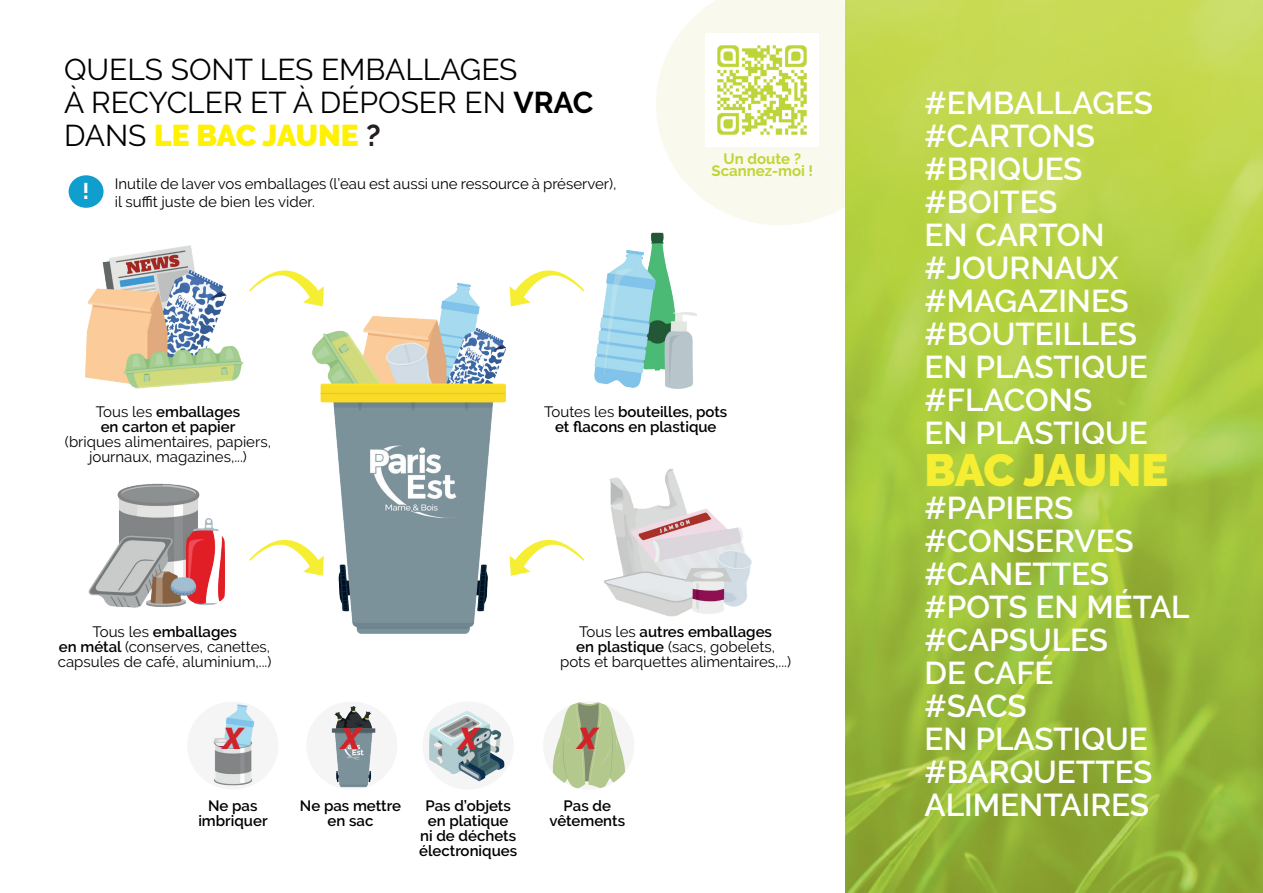
<style>
.page{position:relative;width:1263px;height:893px;background:#fff}
.page>*{position:absolute;margin:0;border:0;box-sizing:border-box;transform-origin:0 0}
.t1{font:900 45px "Raleway";letter-spacing:-.02em;color:#f6ee33}
.t2{font:600 31.5px/33px "Raleway";color:#fff}
.t3{font:30px/33px "Raleway";color:#000001}
.t4{font:italic 900 30px "Raleway";color:#d1232a}
.t5{font:700 22.5px "Raleway";color:#fff}
.t6{font:15px/15px "Raleway";color:#000;text-align:center}
.t7{font:600 15px/15px "Raleway";color:#000;text-align:center}
.t8{font:700 15px/12px "Raleway";color:#c0d536;text-align:center}
.s1{font-weight:700}
.s2{font-weight:900;color:#fff101}
.s3{font-weight:700;color:#231f20}
.s4{font-weight:400}
.s5{font-weight:600}
</style>
<div class="page">
<svg style="left:656px;top:0;width:189px;height:225px;fill:#f9faed"></svg>
<svg style="left:845px;top:0;width:418px;height:893px;background:#a8c541"></svg>
<svg style="left:263px;top:270px;width:44px;height:12px"></svg>
<img style="left:85px;top:245px;width:178px;height:144px">
<img style="left:88px;top:483px;width:137px;height:125px">
<img style="left:604px;top:469px;width:148px;height:148px">
<img style="left:584px;top:220px;width:150px;height:169px">
<img style="left:292px;top:279px;width:221px;height:355px">
<div style="left:69px;top:175px;width:35px;height:33px;background:#0f9ece;border-radius:50%"></div>
<div style="left:187px;top:701px;width:91px;height:89px;background:#f4f5f4;border-radius:50%"></div>
<img style="left:213px;top:704px;width:42px;height:82px">
<div style="left:423px;top:701px;width:91px;height:89px;background:#f4f5f4;border-radius:50%"></div>
<img style="left:429px;top:711px;width:76px;height:71px">
<div style="left:306px;top:701px;width:91px;height:89px;background:#f4f5f4;border-radius:50%"></div>
<img style="left:331px;top:706px;width:45px;height:82px">
<div style="left:543px;top:701px;width:91px;height:89px;background:#f4f5f4;border-radius:50%"></div>
<svg style="left:552px;top:702px;width:73px;height:86px"></svg>
<img style="left:706px;top:33px;width:113px;height:113px">
<svg style="left:510px;top:270px;width:74px;height:36px"></svg>
<svg style="left:249px;top:540px;width:75px;height:36px"></svg>
<svg style="left:510px;top:540px;width:74px;height:36px"></svg>
<h3 class="t3" style="left:64px;top:53px;width:531px">QUELS SONT LES EMBALLAGES<br>À RECYCLER ET À DÉPOSER EN <span class="s1">VRAC<br></span>DANS <span class="s2">LE BAC JAUNE</span> <span class="s3">?</span></h3>
<p class="t6" style="left:115px;top:174px;width:503px;line-height:18px;text-align:left">Inutile de laver vos emballages (l’eau est aussi une ressource à préserver), il suffit juste de bien les vider.</p>
<h3 class="t5" style="left:83px;top:178px;width:8px">!</h3>
<p class="t8" style="left:711px;top:153px;width:103px">Un doute ?<br>Scannez-moi !</p>
<p class="t7" style="left:96px;top:404px;width:146px"><span class="s4">Tous les</span> emballages en carton et papier</p>
<p class="t6" style="left:65px;top:434px;width:208px">(briques alimentaires, papiers, journaux, magazines,...)</p>
<p class="t6" style="left:58px;top:624px;width:215px">Tous les <span class="s5">emballages<br>en métal</span> (conserves, canettes, capsules de café, aluminium,...)</p>
<p class="t7" style="left:544px;top:404px;width:185px"><span class="s4">Toutes les</span> bouteilles, pots et flacons en plastique</p>
<p class="t6" style="left:560px;top:624px;width:232px">Tous les <span class="s5">autres emballages<br>en plastique</span> (sacs, gobelets, pots et barquettes alimentaires,...)</p>
<h3 class="t4" style="left:223px;top:721px;width:20px">X</h3>
<h3 class="t4" style="left:341px;top:721px;width:20px">X</h3>
<h3 class="t4" style="left:459px;top:721px;width:20px">X</h3>
<h3 class="t4" style="left:578px;top:721px;width:20px">X</h3>
<p class="t7" style="left:198px;top:798px;width:71px">Ne pas imbriquer</p>
<p class="t7" style="left:419px;top:798px;width:100px">Pas d’objets en platique<br>ni de déchets électroniques</p>
<p class="t7" style="left:300px;top:798px;width:102px">Ne pas mettre en sac</p>
<p class="t7" style="left:549px;top:798px;width:77px">Pas de vêtements</p>
<h2 class="t2" style="left:924px;top:87px;width:230px">#EMBALLAGES #CARTONS #BRIQUES #BOITES<br>EN CARTON #JOURNAUX #MAGAZINES #BOUTEILLES<br>EN PLASTIQUE #FLACONS<br>EN PLASTIQUE</h2>
<h1 class="t1" style="left:924px;top:444px;width:245px">BAC JAUNE</h1>
<h2 class="t2" style="left:924px;top:492px;width:267px">#PAPIERS #CONSERVES #CANETTES #POTS EN MÉTAL #CAPSULES<br>DE CAFÉ<br>#SACS<br>EN PLASTIQUE #BARQUETTES<br>ALIMENTAIRES</h2>
</div>
